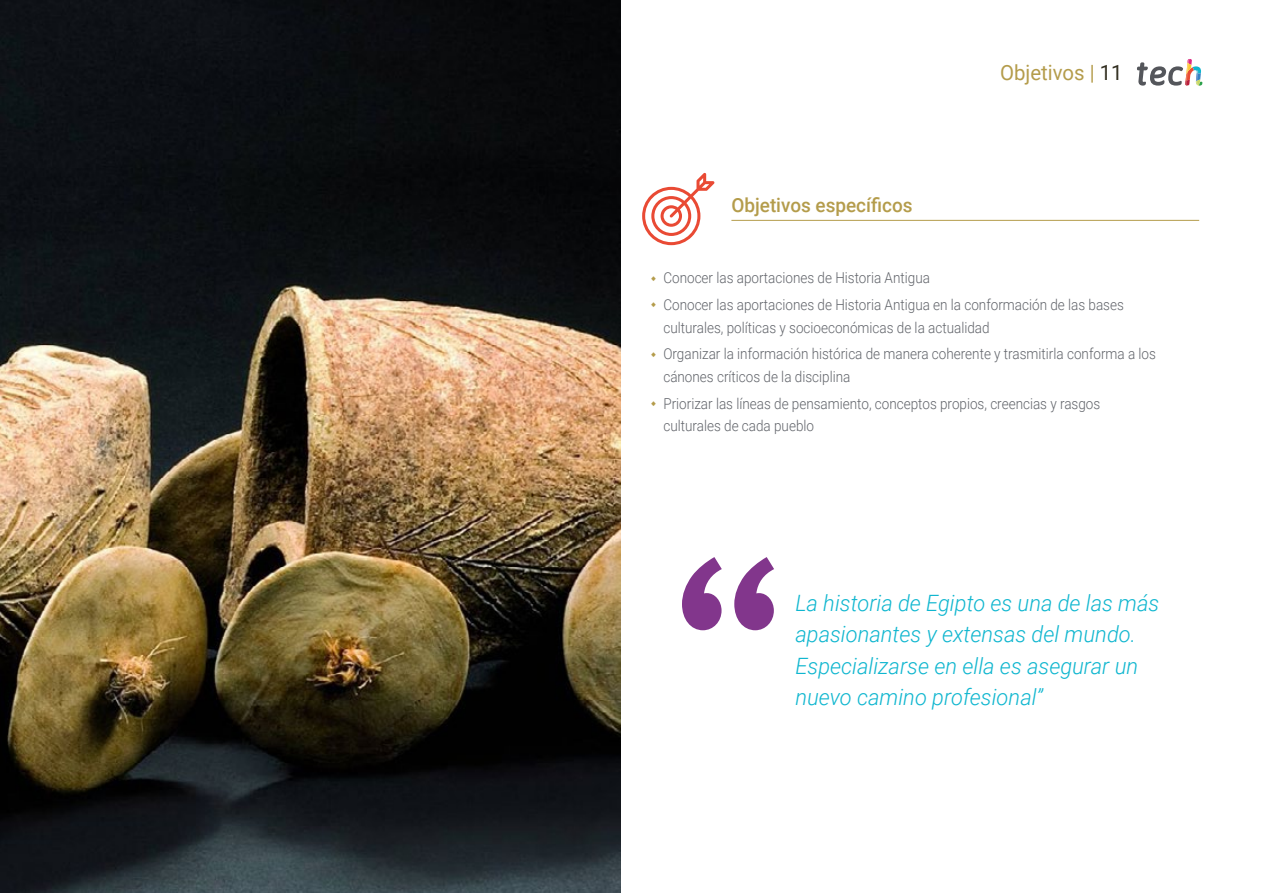
<style>
.page{position:relative;width:1263px;height:893px;background:#fff}
.page>*{position:absolute;margin:0;border:0;box-sizing:border-box;transform-origin:0 0}
.t1{font:italic 300 22.5px/31.5px "Roboto";color:#0fb6cf}
.t2{font:21px "Roboto";color:#b49c4b}
.t3{font:500 19.5px "Roboto";color:#b49c4b}
.t4{font:300 15px/26.7px "Roboto";color:#61646a;scale:.9 1}
.s1{color:#312e20}
</style>
<div class="page">
<svg style="left:682px;top:557px;width:92px;height:73px"></svg>
<hr style="left:731px;top:220px;width:468px;height:1px;background:#b49c4b">
<svg style="left:642px;top:173px;width:72px;height:72px"></svg>
<img style="left:0;top:0;width:621px;height:893px">
<svg style="left:1137px;top:59px;width:65px;height:27px"></svg>
<h3 class="t3" style="left:731px;top:191px;width:183px">Objetivos específicos</h3>
<h2 class="t2" style="left:1000px;top:57px;width:124px">Objetivos | <span class="s1">11</span></h2>
<p class="t4" style="left:663px;top:264px;width:513px">Conocer las aportaciones de Historia Antigua<br>Conocer las aportaciones de Historia Antigua en la conformación de las bases</p>
<p class="t4" style="left:663px;top:313px;width:549px">culturales, políticas y socioeconómicas de la actualidad<br>Organizar la información histórica de manera coherente y trasmitirla conforma a los</p>
<p class="t4" style="left:663px;top:363px;width:487px">cánones críticos de la disciplina<br>Priorizar las líneas de pensamiento, conceptos propios, creencias y rasgos</p>
<p class="t4" style="left:663px;top:412px;width:169px">culturales de cada pueblo</p>
<h1 class="t1" style="left:795px;top:586px;width:365px">La historia de Egipto es una de las más apasionantes y extensas del mundo.<br>Especializarse en ella es asegurar un nuevo camino profesional”</h1>
</div>
